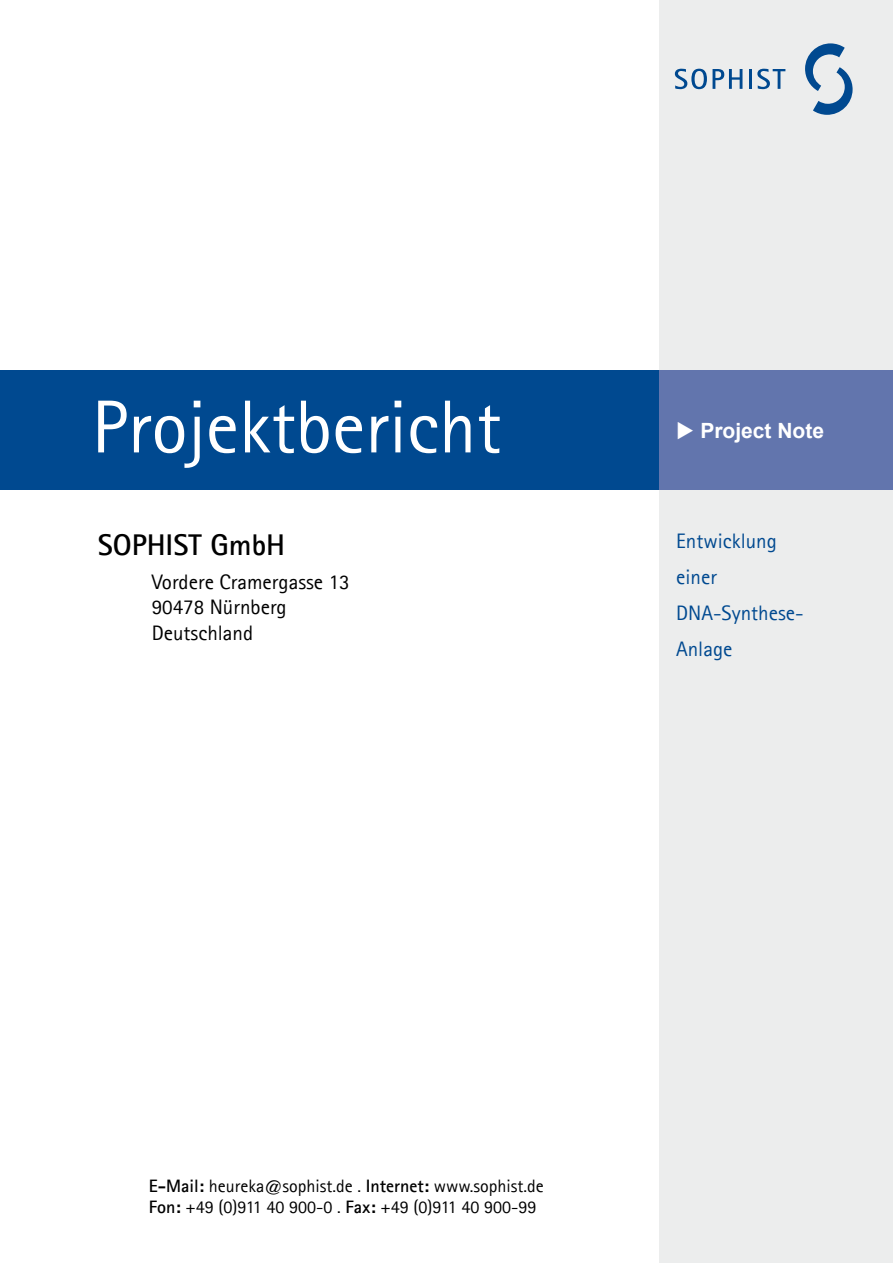
<style>
.page{position:relative;width:893px;height:1263px;background:#fff}
.page>*{position:absolute;margin:0;border:0;box-sizing:border-box;transform-origin:0 0}
.t1{font:75px "Agfa Rotis Sans Serif";color:#fff}
.t2{font:700 30px "Agfa Rotis Sans Serif";color:#000}
.t3{font:21px/25.5px "Agfa Rotis Sans Serif";color:#000}
.t4{font:21px/36px "Agfa Rotis Sans Serif";color:#004990}
.t5{font:700 21px "Arial";color:#fff}
.t6{font:18px/21.6px "Agfa Rotis Sans Serif";color:#000}
.s1{font-weight:700}
</style>
<div class="page">
<div style="left:659px;top:0;width:234px;height:1263px;background:#eceded"></div>
<div style="left:0;top:370px;width:893px;height:119px;background:#004990"></div>
<div style="left:659px;top:370px;width:234px;height:119px;background:#6275ad"></div>
<svg style="left:675px;top:69px;width:67px;height:20px"></svg>
<hr style="left:749px;top:69px;width:3px;height:20px;background:#004990">
<svg style="left:757px;top:69px;width:28px;height:20px"></svg>
<svg style="left:805px;top:43px;width:48px;height:72px"></svg>
<h1 class="t1" style="left:92px;top:383px;width:411px">Projektbericht</h1>
<h2 class="t2" style="left:98px;top:526px;width:189px">SOPHIST GmbH</h2>
<p class="t3" style="left:152px;top:569px;width:199px">Vordere Cramergasse 13<br>90478 Nürnberg<br>Deutschland</p>
<p class="t5" style="left:676px;top:416px;width:149px">◆ Project Note</p>
<p class="t4" style="left:676px;top:523px;width:129px">Entwicklung einer<br>DNA-Synthese-<br>Anlage</p>
<p class="t6" style="left:149px;top:1174px;width:396px"><span class="s1">E-Mail:</span> heureka@sophist.de . <span class="s1">Internet:</span> www.sophist.de<br><span class="s1">Fon:</span> +49 (0)911 40 900-0 . <span class="s1">Fax:</span> +49 (0)911 40 900-99</p>
</div>
